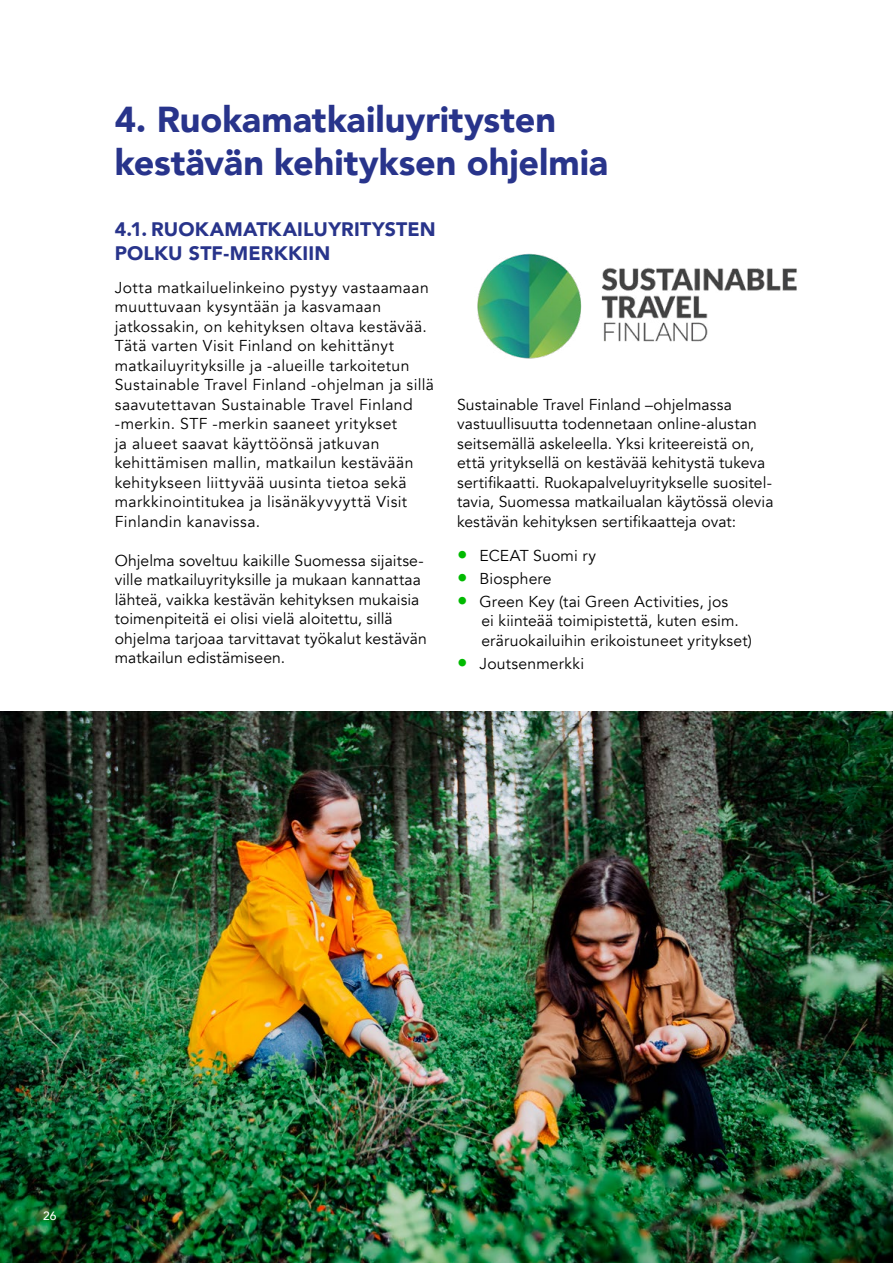
<style>
.page{position:relative;width:893px;height:1263px;background:#fff}
.page>*{position:absolute;margin:0;border:0;box-sizing:border-box;transform-origin:0 0}
.Headline{font:900 36px/43.5px "Avenir";color:#28348b}
.Subheadline{font:900 19.5px/24px "Avenir";letter-spacing:.01em;color:#28348b}
.Body_copy{font:15.75px/19.5px "Avenir";letter-spacing:.015em;color:#000}
.t1{font:500 12px "Avenir";color:#fff}
.s1{font-size:21px;color:#00ba00}
</style>
<div class="page">
<img style="left:0;top:711px;width:893px;height:552px">
<img style="left:477px;top:253px;width:320px;height:106px">
<h1 class="Headline" style="left:115px;top:96px;width:495px">4. Ruokamatkailuyritysten kestävän kehityksen ohjelmia</h1>
<h2 class="Subheadline" style="left:115px;top:217px;width:323px">4.1. RUOKAMATKAILUYRITYSTEN<br>POLKU STF-MERKKIIN</h2>
<p class="Body_copy" style="left:115px;top:278px;width:321px">Jotta matkailuelinkeino pystyy vastaamaan muuttuvaan kysyntään ja kasvamaan jatkossakin, on kehityksen oltava kestävää.<br>Tätä varten Visit Finland on kehittänyt matkailuyrityksille ja -alueille tarkoitetun Sustainable Travel Finland -ohjelman ja sillä saavutettavan Sustainable Travel Finland -merkin. STF -merkin saaneet yritykset<br>ja alueet saavat käyttöönsä jatkuvan kehittämisen mallin, matkailun kestävään kehitykseen liittyvää uusinta tietoa sekä markkinointitukea ja lisänäkyvyyttä Visit Finlandin kanavissa.</p>
<p class="Body_copy" style="left:115px;top:551px;width:313px">Ohjelma soveltuu kaikille Suomessa sijaitse&shy;ville matkailuyrityksille ja mukaan kannattaa lähteä, vaikka kestävän kehityksen mukaisia toimenpiteitä ei olisi vielä aloitettu, sillä ohjelma tarjoaa tarvittavat työkalut kestävän matkailun edistämiseen.</p>
<p class="Body_copy" style="left:457px;top:395px;width:318px">Sustainable Travel Finland –ohjelmassa vastuullisuutta todennetaan online-alustan seitsemällä askeleella. Yksi kriteereistä on, että yrityksellä on kestävää kehitystä tukeva sertifikaatti. Ruokapalveluyritykselle suositel&shy;tavia, Suomessa matkailualan käytössä olevia kestävän kehityksen sertifikaatteja ovat:</p>
<p class="Body_copy" style="left:457px;top:546px;width:140px"><span class="s1">•</span> ECEAT Suomi ry</p>
<p class="Body_copy" style="left:457px;top:569px;width:96px"><span class="s1">•</span> Biosphere</p>
<p class="Body_copy" style="left:481px;top:592px;width:272px;text-indent:-24px"><span class="s1">•</span> Green Key (tai Green Activities, jos<br>ei kiinteää toimipistettä, kuten esim. eräruokailuihin erikoistuneet yritykset)</p>
<p class="Body_copy" style="left:457px;top:654px;width:129px"><span class="s1">•</span> Joutsenmerkki</p>
<p class="t1" style="left:43px;top:1206px;width:15px">26</p>
</div>
